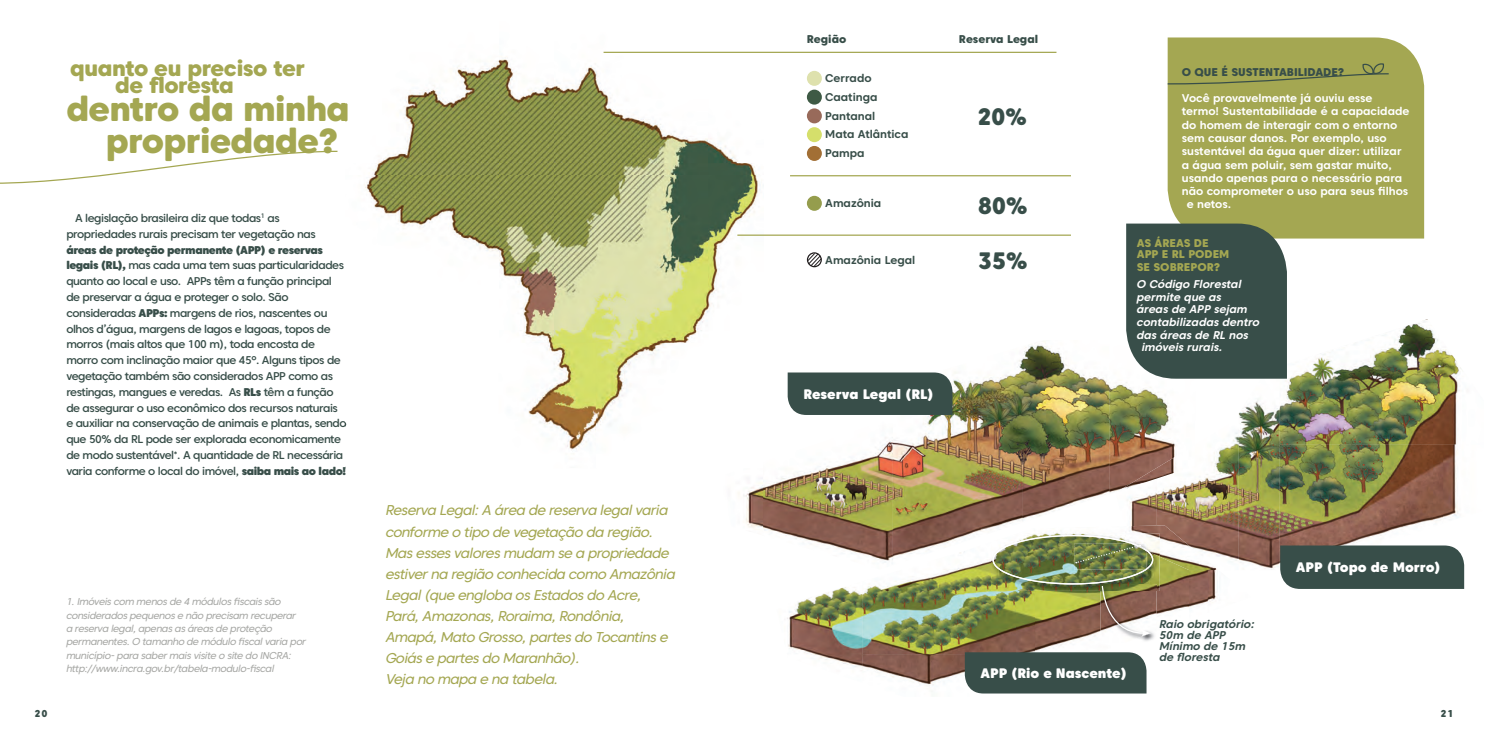
<style>
.page{position:relative;width:1489px;height:745px;background:#fff}
.page>*{position:absolute;margin:0;border:0;box-sizing:border-box;transform-origin:0 0}
.t1{font:800 34.75px/31.4px "Caros Soft";letter-spacing:-.02em;color:#a4a752}
.t2{font:800 23.75px "Caros Soft";color:#384e49}
.t3{font:800 22.38px/17.2px "Caros Soft";letter-spacing:-.02em;color:#a4a752}
.t4{font:italic 14.12px/21px "Caros Soft";letter-spacing:-.04em;color:#a4a752}
.t5{font:900 13.75px "Caros Soft";color:#fff}
.t6{font:500 11.25px/15.8px "Caros Soft";letter-spacing:-.04em;color:#384e49}
.t7{font:700 11.25px "Caros Soft";color:#fff}
.t8{font:italic 700 11.25px "Caros Soft";color:#fff}
.t9{font:700 11.25px/18.8px "Caros Soft";color:#384e49}
.t10{font:italic 700 11.25px/10.8px "Caros Soft";color:#384e49}
.t11{font:800 11.25px "Caros Soft";color:#384e49}
.t12{font:800 11.25px/10.8px "Caros Soft";color:#a4a752}
.t13{font:italic 10px/13.2px "Caros Soft";letter-spacing:-.04em;color:#a7a8a5}
.t14{font:800 10px "Caros Soft";color:#384e49}
.s1{font-weight:900}
</style>
<div class="page">
<svg style="left:0;top:150px;width:338px;height:34px"></svg>
<img style="left:892px;top:341px;width:217px;height:113px">
<img style="left:1109px;top:378px;width:86px;height:114px">
<img style="left:763px;top:437px;width:129px;height:117px">
<img style="left:738px;top:483px;width:25px;height:45px">
<img style="left:892px;top:454px;width:130px;height:74px">
<img style="left:1022px;top:454px;width:87px;height:67px">
<img style="left:862px;top:528px;width:172px;height:125px">
<img style="left:1034px;top:532px;width:173px;height:120px">
<img style="left:787px;top:587px;width:75px;height:80px">
<img style="left:1207px;top:569px;width:11px;height:33px">
<img style="left:862px;top:653px;width:231px;height:41px">
<img style="left:1279px;top:319px;width:184px;height:125px">
<img style="left:1238px;top:378px;width:41px;height:191px">
<img style="left:1156px;top:413px;width:82px;height:148px">
<img style="left:1115px;top:478px;width:41px;height:47px">
<img style="left:1279px;top:444px;width:163px;height:120px">
<img style="left:1442px;top:444px;width:17px;height:75px">
<img style="left:1117px;top:444px;width:77px;height:47px">
<img style="left:1123px;top:525px;width:95px;height:44px">
<div style="left:787px;top:372px;width:165px;height:42px;background:#384e49"></div>
<div style="left:1280px;top:545px;width:183px;height:43px;background:#384e49"></div>
<div style="left:964px;top:652px;width:182px;height:41px;background:#384e49"></div>
<img style="left:990px;top:533px;width:169px;height:57px">
<img style="left:1125px;top:533px;width:34px;height:23px">
<img style="left:1100px;top:584px;width:56px;height:58px">
<img style="left:992px;top:534px;width:161px;height:102px">
<img style="left:346px;top:51px;width:417px;height:399px">
<img style="left:345px;top:95px;width:36px;height:27px">
<div style="left:806px;top:71px;width:15px;height:15px;background:#dee1ad;border-radius:50%"></div>
<div style="left:806px;top:90px;width:15px;height:14px;background:#3e5a45;border-radius:50%"></div>
<div style="left:806px;top:108px;width:15px;height:15px;background:#986a5a;border-radius:50%"></div>
<div style="left:806px;top:127px;width:15px;height:15px;background:#d5df6b;border-radius:50%"></div>
<div style="left:806px;top:146px;width:15px;height:15px;background:#a26f35;border-radius:50%"></div>
<div style="left:806px;top:196px;width:15px;height:15px;background:#959d4d;border-radius:50%"></div>
<hr style="left:603px;top:52px;width:453px;height:1px;background:#a4a752">
<hr style="left:790px;top:175px;width:280px;height:1px;background:#a4a752">
<hr style="left:737px;top:234px;width:333px;height:2px;background:#a4a752">
<div style="left:806px;top:252px;width:15px;height:15px;border:1px solid #231f20;border-radius:50%"></div>
<svg style="left:807px;top:252px;width:15px;height:15px"></svg>
<div style="left:1167px;top:37px;width:256px;height:201px;background:#a4a752"></div>
<svg style="left:1167px;top:63px;width:222px;height:22px;background:#9ca051"></svg>
<div style="left:1126px;top:223px;width:160px;height:155px;background:#384e49"></div>
<h3 class="t3" style="left:115px;top:59px;width:191px;text-indent:-45px">quanto eu preciso ter de floresta</h3>
<h1 class="t1" style="left:106px;top:93px;width:245px;text-indent:-40px">dentro da minha propriedade?</h1>
<p class="t6" style="left:66px;top:210px;width:251px;text-indent:9px">A legislação brasileira diz que todas<sup>1</sup> as propriedades rurais precisam ter vegetação nas</p>
<p class="t6" style="left:66px;top:241px;width:282px"><span class="s1">áreas de proteção permanente (APP) e reservas legais (RL),</span> mas cada uma tem suas particularidades quanto ao local e uso. APPs têm a função principal de preservar a água e proteger o solo. São consideradas <span class="s1">APPs:</span> margens de rios, nascentes ou olhos d’água, margens de lagos e lagoas, topos de morros (mais altos que 100 m), toda encosta de morro com inclinação maior que 45º. Alguns tipos de vegetação também são considerados APP como as restingas, mangues e veredas. As <span class="s1">RLs</span> têm a função de assegurar o uso econômico dos recursos naturais e auxiliar na conservação de animais e plantas, sendo que 50% da RL pode ser explorada economicamente de modo sustentável<sup>*</sup>. A quantidade de RL necessária varia conforme o local do imóvel, <span class="s1">saiba mais ao lado!</span></p>
<p class="t13" style="left:66px;top:594px;width:241px">1. Imóveis com menos de 4 módulos fiscais são considerados pequenos e não precisam recuperar<br>a reserva legal, apenas as áreas de proteção permanentes. O tamanho de módulo fiscal varia por município- para saber mais visite o site do INCRA: http://www.incra.gov.br/tabela-modulo-fiscal</p>
<p class="t4" style="left:386px;top:499px;width:291px">Reserva Legal: A área de reserva legal varia conforme o tipo de vegetação da região.<br>Mas esses valores mudam se a propriedade estiver na região conhecida como Amazônia Legal (que engloba os Estados do Acre, Pará, Amazonas, Roraima, Rondônia, Amapá, Mato Grosso, partes do Tocantins e Goiás e partes do Maranhão).<br>Veja no mapa e na tabela.</p>
<p class="t11" style="left:806px;top:32px;width:41px">Região</p>
<p class="t9" style="left:825px;top:69px;width:85px">Cerrado<br>Caatinga<br>Pantanal<br>Mata Atlântica<br>Pampa</p>
<p class="t9" style="left:825px;top:193px;width:58px">Amazônia</p>
<p class="t9" style="left:825px;top:250px;width:92px">Amazônia Legal</p>
<p class="t11" style="left:958px;top:32px;width:81px">Reserva Legal</p>
<h2 class="t2" style="left:977px;top:101px;width:51px">20%</h2>
<h2 class="t2" style="left:977px;top:190px;width:51px">80%</h2>
<h2 class="t2" style="left:977px;top:245px;width:51px">35%</h2>
<p class="t5" style="left:803px;top:384px;width:132px">Reserva Legal (RL)</p>
<p class="t11" style="left:1181px;top:64px;width:164px">O QUE É SUSTENTABILIDADE?</p>
<p class="t7" style="left:1181px;top:91px;width:192px">Você provavelmente já ouviu esse</p>
<p class="t7" style="left:1181px;top:104px;width:229px">termo! Sustentabilidade é a capacidade</p>
<p class="t7" style="left:1181px;top:117px;width:217px">do homem de interagir com o entorno</p>
<p class="t7" style="left:1181px;top:131px;width:206px">sem causar danos. Por exemplo, uso</p>
<p class="t7" style="left:1181px;top:144px;width:221px">sustentável da água quer dizer: utilizar</p>
<p class="t7" style="left:1181px;top:157px;width:211px">a água sem poluir, sem gastar muito,</p>
<p class="t7" style="left:1181px;top:170px;width:222px">usando apenas para o necessário para</p>
<p class="t7" style="left:1181px;top:184px;width:228px">não comprometer o uso para seus filhos</p>
<p class="t7" style="left:1186px;top:197px;width:46px">e netos.</p>
<p class="t12" style="left:1136px;top:237px;width:94px">AS ÁREAS DE<br>APP E RL PODEM</p>
<p class="t12" style="left:1136px;top:261px;width:85px">SE SOBREPOR?</p>
<p class="t8" style="left:1136px;top:277px;width:106px">O Código Florestal</p>
<p class="t8" style="left:1136px;top:289px;width:86px">permite que as</p>
<p class="t8" style="left:1136px;top:302px;width:112px">áreas de APP sejam</p>
<p class="t8" style="left:1136px;top:314px;width:124px">contabilizadas dentro</p>
<p class="t8" style="left:1136px;top:327px;width:113px">das áreas de RL nos</p>
<p class="t8" style="left:1141px;top:339px;width:82px">imóveis rurais.</p>
<p class="t5" style="left:980px;top:663px;width:148px">APP (Rio e Nascente)</p>
<p class="t10" style="left:1159px;top:618px;width:96px">Raio obrigatório:<br>50m de APP<br>Mínimo de 15m de floresta</p>
<p class="t5" style="left:1295px;top:558px;width:146px">APP (Topo de Morro)</p>
<p class="t14" style="left:35px;top:706px;width:14px">20</p>
<p class="t14" style="left:1440px;top:706px;width:14px">21</p>
</div>
